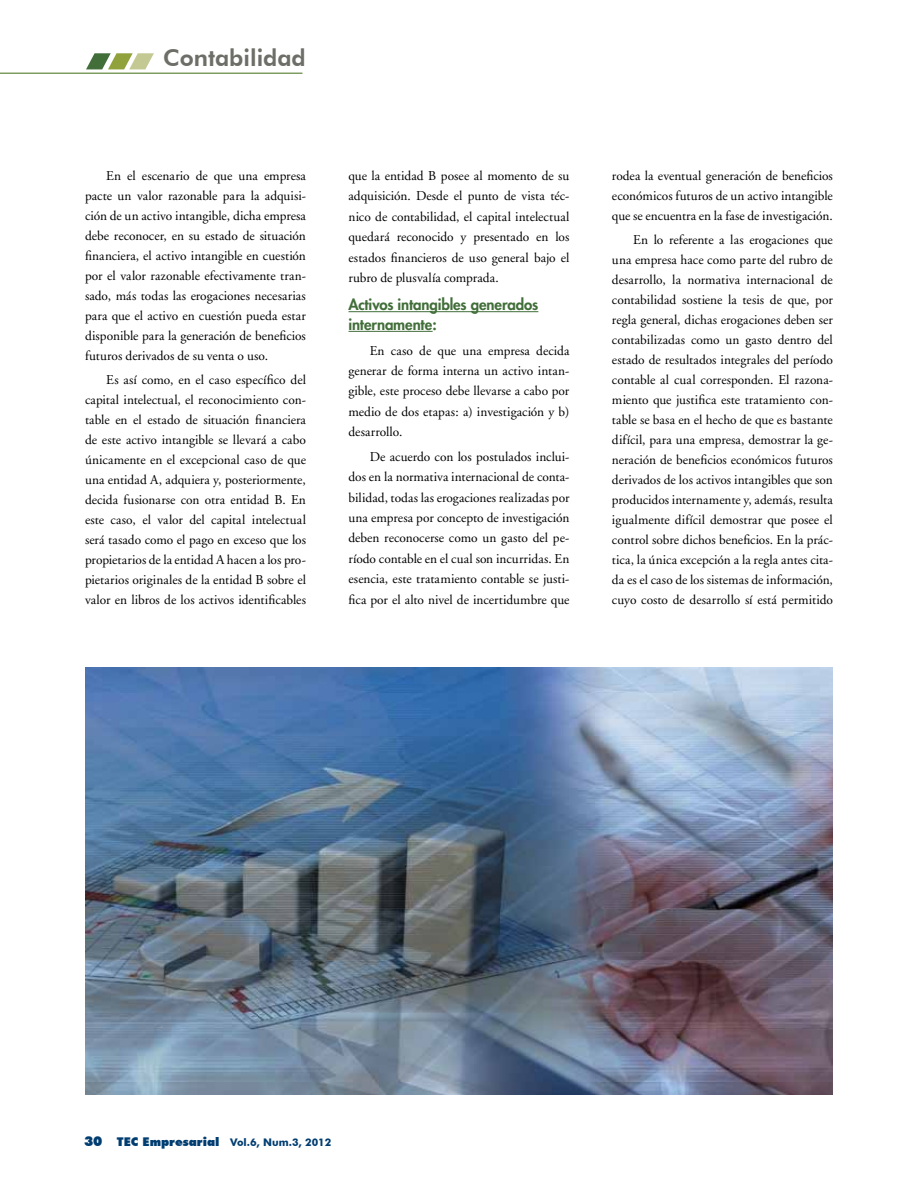
<style>
.page{position:relative;width:918px;height:1188px;background:#fff}
.page>*{position:absolute;margin:0;border:0;box-sizing:border-box;transform-origin:0 0}
.t1{font:800 23.1px "Futura BT";color:#6d6e67}
.t2{font:800 15px/19.6px "Futura";letter-spacing:-.005em;color:#416e39}
.t3{font:13.5px/20px "Adobe Garamond";color:#000;text-align:justify}
.t4{font:700 10.5px "Futura BT";color:#003d71}
.s1{font-weight:900;font-size:13.5px}
.s2{font-weight:900;font-size:12px}
</style>
<div class="page">
<hr style="left:349px;top:311px;width:189px;height:1px;background:#416e39">
<hr style="left:349px;top:331px;width:84px;height:1px;background:#416e39">
<img style="left:85px;top:668px;width:748px;height:426px">
<hr style="left:0;top:73px;width:302px;height:1px;background:#658a43">
<svg style="left:86px;top:53px;width:68px;height:16px"></svg>
<h1 class="t1" style="left:163px;top:43px;width:144px">Contabilidad</h1>
<p class="t3" style="left:85px;top:166px;width:222px;text-indent:21px">En el escenario de que una empresa pacte un valor razonable para la adquisi&shy;ción de un activo intangible, dicha empresa debe reconocer, en su estado de situación financiera, el activo intangible en cuestión por el valor razonable efectivamente tran&shy;sado, más todas las erogaciones necesarias para que el activo en cuestión pueda estar disponible para la generación de beneficios futuros derivados de su venta o uso.</p>
<p class="t3" style="left:85px;top:370px;width:223px;text-indent:21px">Es así como, en el caso específico del capital intelectual, el reconocimiento con&shy;table en el estado de situación financiera de este activo intangible se llevará a cabo únicamente en el excepcional caso de que una entidad A, adquiera y, posteriormente, decida fusionarse con otra entidad B. En este caso, el valor del capital intelectual será tasado como el pago en exceso que los propietarios de la entidad A hacen a los pro&shy;pietarios originales de la entidad B sobre el valor en libros de los activos identificables</p>
<p class="t3" style="left:349px;top:166px;width:222px;line-height:20.4px">que la entidad B posee al momento de su adquisición. Desde el punto de vista téc&shy;nico de contabilidad, el capital intelectual quedará reconocido y presentado en los estados financieros de uso general bajo el rubro de plusvalía comprada.</p>
<p class="t2" style="left:349px;top:295px;width:191px">Activos intangibles generados internamente:</p>
<p class="t3" style="left:349px;top:340px;width:222px;line-height:20.4px;text-indent:21px">En caso de que una empresa decida generar de forma interna un activo intan&shy;gible, este proceso debe llevarse a cabo por medio de dos etapas: a) investigación y b) desarrollo.</p>
<p class="t3" style="left:349px;top:447px;width:222px;line-height:20.4px;text-indent:21px">De acuerdo con los postulados inclui&shy;dos en la normativa internacional de conta&shy;bilidad, todas las erogaciones realizadas por una empresa por concepto de investigación deben reconocerse como un gasto del pe&shy;ríodo contable en el cual son incurridas. En esencia, este tratamiento contable se justi&shy;fica por el alto nivel de incertidumbre que</p>
<p class="t3" style="left:612px;top:166px;width:222px">rodea la eventual generación de beneficios económicos futuros de un activo intangible que se encuentra en la fase de investigación.</p>
<p class="t3" style="left:612px;top:230px;width:222px;text-indent:21px">En lo referente a las erogaciones que una empresa hace como parte del rubro de desarrollo, la normativa internacional de contabilidad sostiene la tesis de que, por regla general, dichas erogaciones deben ser contabilizadas como un gasto dentro del estado de resultados integrales del período contable al cual corresponden. El razona&shy;miento que justifica este tratamiento con&shy;table se basa en el hecho de que es bastante difícil, para una empresa, demostrar la ge&shy;neración de beneficios económicos futuros derivados de los activos intangibles que son producidos internamente y, además, resulta igualmente difícil demostrar que posee el control sobre dichos beneficios. En la prác&shy;tica, la única excepción a la regla antes cita&shy;da es el caso de los sistemas de información, cuyo costo de desarrollo sí está permitido</p>
<p class="t4" style="left:84px;top:1136px;width:249px"><span class="s1">30</span> <span class="s2">TEC Empresarial</span> Vol.6, Num.3, 2012</p>
</div>
